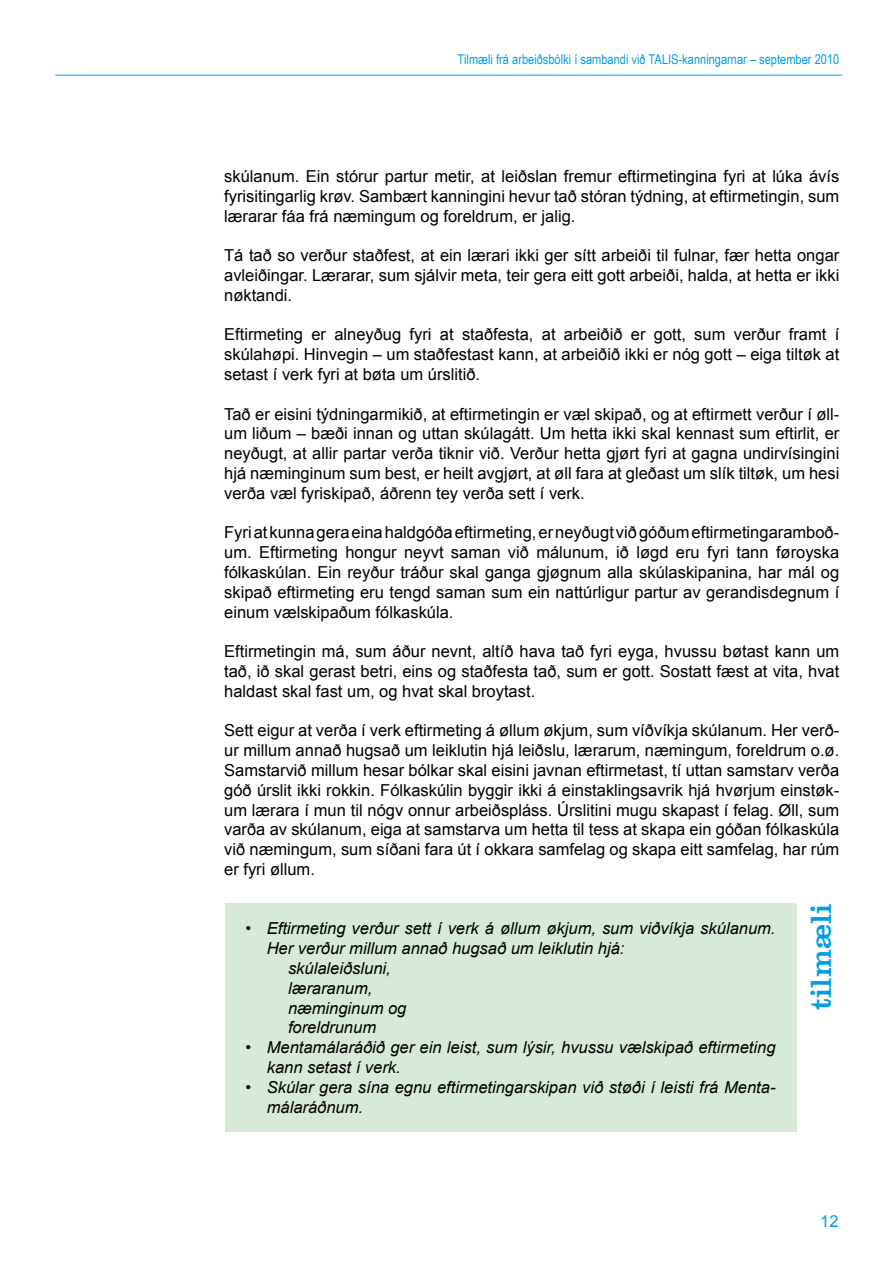
<style>
.page{position:relative;width:893px;height:1263px;background:#fff}
.page>*{position:absolute;margin:0;border:0;box-sizing:border-box;transform-origin:0 0}
.t1{font:30px "Clarendon BT";color:#009ee0}
.t2{font:16.5px/19.8px "Arial";color:#000;text-align:justify}
.t3{font:italic 16.5px/19.8px "Arial";color:#000}
.t4{font:16.5px "Arial";color:#009ee0}
.t5{font:13.5px "Arial Narrow";color:#009ee0}
.s1{font-style:normal}
</style>
<div class="page">
<hr style="left:55px;top:75px;width:787px;height:1px;background:#009ee0">
<div style="left:225px;top:903px;width:571px;height:229px;background:#d7ead7"></div>
<p class="t5" style="left:457px;top:54px;width:383px">Tilmæli frá arbeiðsbólki í sambandi við TALIS-kanningarnar – september 2010</p>
<p class="t2" style="left:224px;top:168px;width:616px">skúlanum. Ein stórur partur metir, at leiðslan fremur eftirmetingina fyri at lúka ávís fyrisitingarlig krøv. Sambært kanningini hevur tað stóran týdning, at eftirmetingin, sum lærarar fáa frá næmingum og foreldrum, er jalig.</p>
<p class="t2" style="left:224px;top:247px;width:616px">Tá tað so verður staðfest, at ein lærari ikki ger sítt arbeiði til fulnar, fær hetta ong ar avleiðingar. Lærarar, sum sjálvir meta, teir gera eitt gott arbeiði, halda, at hetta er ikki nøktandi.</p>
<p class="t2" style="left:224px;top:326px;width:616px">Eftirmeting er alneyðug fyri at staðfesta, at arbeiðið er gott, sum verður framt í skúlahøpi. Hinvegin – um staðfestast kann, at arbeiðið ikki er nóg gott – eiga tiltøk at setast í verk fyri at bøta um úrslitið.</p>
<p class="t2" style="left:224px;top:405px;width:616px">Tað er eisini týdningarmikið, at eftirmetingin er væl skipað, og at eftirmett verður í øll&shy;um liðum – bæði innan og uttan skúlagátt. Um hetta ikki skal kennast sum eftirlit, er neyðugt, at allir partar verða tiknir við. Verður hetta gjørt fyri at gagna undirvísingini hjá næminginum sum best, er heilt avgjørt, at øll fara at gleðast um slík tiltøk, um hesi verða væl fyriskipað, áðrenn tey verða sett í verk.</p>
<p class="t2" style="left:224px;top:524px;width:616px">Fyri at kunna gera eina haldgóða eftirmeting, er neyðugt við góðum eftirmetingaramboð&shy;um. Eftirmeting hongur neyvt saman við málunum, ið løgd eru fyri tann føroyska fólkaskúlan. Ein reyður tráður skal ganga gjøgnum alla skúlaskipanina, har mál og skipað eftirmeting eru tengd saman sum ein nattúrligur partur av gerandisdegnum í einum vælskipaðum fólkaskúla.</p>
<p class="t2" style="left:224px;top:643px;width:616px">Eftirmetingin má, sum áður nevnt, altíð hava tað fyri eyga, hvussu bøtast kann um tað, ið skal gerast betri, eins og staðfesta tað, sum er gott. Sostatt fæst at vita, hvat haldast skal fast um, og hvat skal broytast.</p>
<p class="t2" style="left:224px;top:722px;width:616px">Sett eigur at verða í verk eftirmeting á øllum økjum, sum víðvíkja skúlanum. Her verð&shy;ur millum annað hugsað um leiklutin hjá leiðslu, lærarum, næmingum, foreldrum o.ø.<br>Samstarvið millum hesar bólkar skal eisini javnan eftirmetast, tí uttan samstarv verða góð úrslit ikki rokkin. Fólkaskúlin byggir ikki á einstaklingsavrik hjá hvørjum einstøk&shy;um lærara í mun til nógv onnur arbeiðspláss. Úrslitini mugu skapast í felag. Øll, sum varða av skúlanum, eiga at samstarva um hetta til tess at skapa ein góðan fólkaskúla við næmingum, sum síðani fara út í okkara samfelag og skapa eitt samfelag, har rúm er fyri øllum.</p>
<p class="t3" style="left:245px;top:920px;width:531px"><span class="s1">•</span> Eftirmeting verður sett í verk á øllum økjum, sum viðvíkja skúlanum.</p>
<p class="t3" style="left:267px;top:940px;width:359px">Her verður millum annað hugsað um leiklutin hjá:</p>
<p class="t3" style="left:288px;top:960px;width:104px">skúlaleiðsluni,</p>
<p class="t3" style="left:288px;top:979px;width:86px">læraranum,</p>
<p class="t3" style="left:288px;top:999px;width:120px">næminginum og</p>
<p class="t3" style="left:288px;top:1019px;width:90px">foreldrunum</p>
<p class="t3" style="left:267px;top:1039px;width:510px;text-indent:-21px">• Mentamálaráðið ger ein leist, sum lýsir, hvussu vælskipað eftirmeting kann setast í verk.</p>
<p class="t3" style="left:267px;top:1078px;width:510px;text-indent:-21px">• Skúlar gera sína egnu eftirmetingarskipan við støði í leisti frá Menta&shy;málaráðnum.</p>
<h1 class="t1" style="left:810px;top:1010px;width:109px;rotate:-90deg">tilmæli</h1>
<p class="t4" style="left:820px;top:1214px;width:20px">12</p>
</div>
